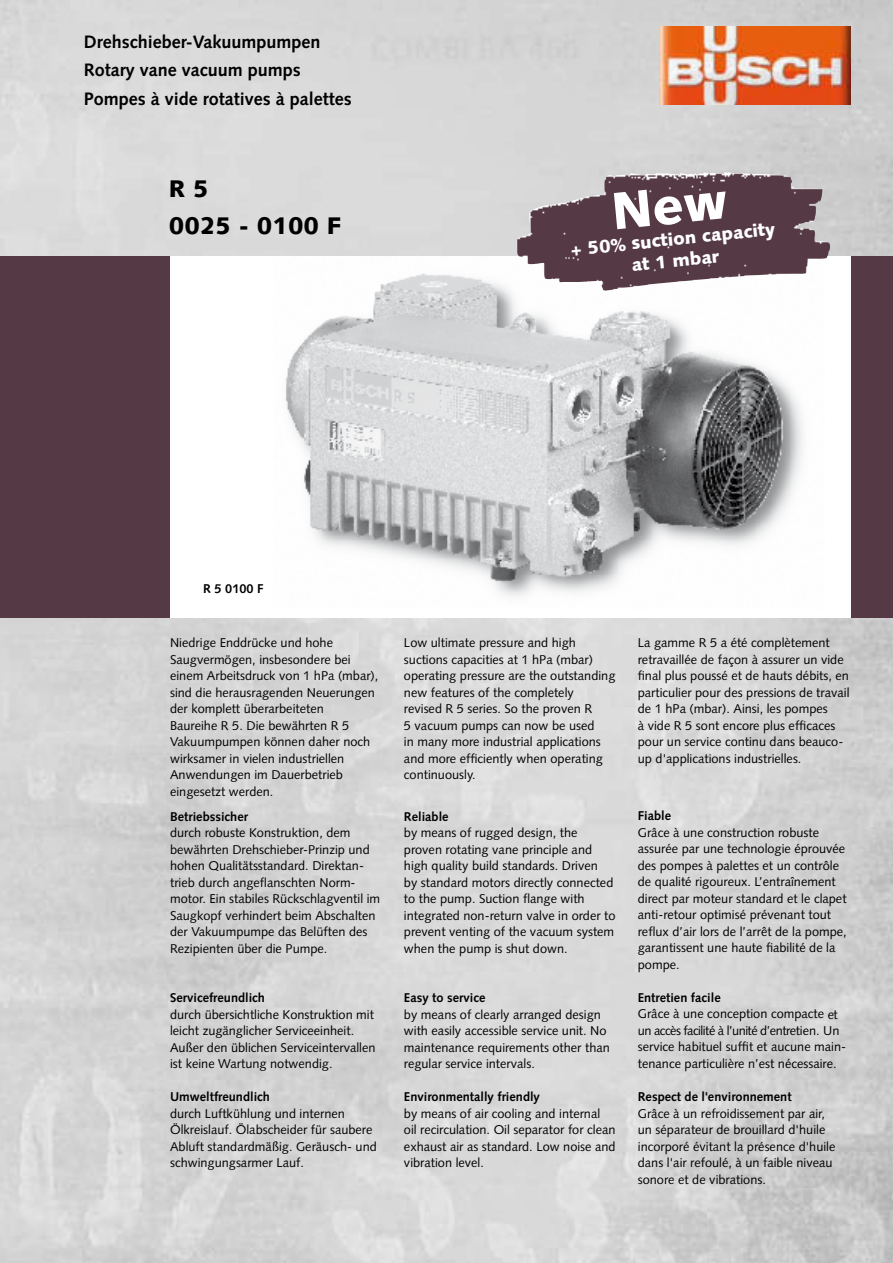
<style>
.page{position:relative;width:893px;height:1263px;background:#fff}
.page>*{position:absolute;margin:0;border:0;box-sizing:border-box;transform-origin:0 0}
.t1{font:900 24px/37.5px "Syntax";color:#000}
.t2{font:700 18px/28.5px "Syntax";color:#000}
.t3{font:900 18px/21.6px "Syntax";color:#fff;text-align:center}
.t4{font:12.75px/16.5px "Syntax";color:#000}
.t5{font:700 12.75px "Syntax";color:#000}
.s1{font-weight:700}
</style>
<div class="page">
<img style="left:0;top:0;width:893px;height:1263px">
<div style="left:0;top:256px;width:893px;height:361px;background:#553a46"></div>
<div style="left:170px;top:256px;width:680px;height:361px;background:#fff"></div>
<img style="left:659px;top:27px;width:191px;height:77px">
<img style="left:285px;top:273px;width:518px;height:324px">
<img style="left:515px;top:172px;width:318px;height:119px">
<div style="left:614px;top:190px;width:114px;height:39px;background:#553a46"></div>
<p class="t2" style="left:84px;top:27px;width:269px">Drehschieber-Vakuumpumpen<br>Rotary vane vacuum pumps<br>Pompes à vide rotatives à palettes</p>
<p class="t1" style="left:169px;top:170px;width:174px">R 5<br>0025 - 0100 F</p>
<p class="t3" style="left:570px;top:239px;width:207px;rotate:-6deg">+ 50% suction capacity at 1 mbar</p>
<p class="t5" style="left:203px;top:582px;width:62px">R 5 0100 F</p>
<p class="t4" style="left:170px;top:634px;width:210px">Niedrige Enddrücke und hohe<br>Saugvermögen, insbesondere bei einem Arbeitsdruck von 1 hPa (mbar), sind die herausragenden Neuerungen der komplett überarbeiteten<br>Baureihe R 5. Die bewährten R 5<br>Vakuumpumpen können daher noch wirksamer in vielen industriellen<br>Anwendungen im Dauerbetrieb eingesetzt werden.</p>
<p class="t4" style="left:170px;top:808px;width:212px"><span class="s1">Betriebssicher<br></span>durch robuste Konstruktion, dem bewährten Drehschieber-Prinzip und hohen Qualitätsstandard. Direktan&shy;trieb durch angeflanschten Norm&shy;motor. Ein stabiles Rückschlagventil im Saugkopf verhindert beim Abschalten der Vakuumpumpe das Belüften des Rezipienten über die Pumpe.</p>
<p class="t4" style="left:170px;top:989px;width:207px"><span class="s1">Servicefreundlich<br></span>durch übersichtliche Konstruktion mit leicht zugänglicher Serviceeinheit.<br>Außer den üblichen Serviceintervallen ist keine Wartung notwendig.</p>
<p class="t4" style="left:170px;top:1088px;width:208px"><span class="s1">Umweltfreundlich<br></span>durch Luftkühlung und internen<br>Ölkreislauf. Ölabscheider für saubere<br>Abluft standardmäßig. Geräusch- und schwingungsarmer Lauf.</p>
<p class="t4" style="left:404px;top:634px;width:213px">Low ultimate pressure and high suctions capacities at 1 hPa (mbar) operating pressure are the outstanding new features of the completely<br>revised R 5 series. So the proven R<br>5 vacuum pumps can now be used<br>in many more industrial applications and more efficiently when operating continuously.</p>
<p class="t4" style="left:404px;top:808px;width:213px"><span class="s1">Reliable<br></span>by means of rugged design, the proven rotating vane principle and high quality build standards. Driven<br>by standard motors directly connected to the pump. Suction flange with integrated non-return valve in order to prevent venting of the vacuum system when the pump is shut down.</p>
<p class="t4" style="left:404px;top:989px;width:207px"><span class="s1">Easy to service<br></span>by means of clearly arranged design with easily accessible service unit. No maintenance requirements other than regular service intervals.</p>
<p class="t4" style="left:404px;top:1088px;width:213px"><span class="s1">Environmentally friendly<br></span>by means of air cooling and internal oil recirculation. Oil separator for clean exhaust air as standard. Low noise and vibration level.</p>
<p class="t4" style="left:638px;top:634px;width:213px">La gamme R 5 a été complètement retravaillée de façon à assurer un vide final plus poussé et de hauts débits, en particulier pour des pressions de travail de 1 hPa (mbar). Ainsi, les pompes<br>à vide R 5 sont encore plus efficaces pour un service continu dans beauco&shy;up d'applications industrielles.</p>
<p class="t4" style="left:638px;top:808px;width:210px"><span class="s1">Fiable<br></span>Grâce à une construction robuste assurée par une technologie éprouvée des pompes à palettes et un contrôle de qualité rigoureux. L’entraînement direct par moteur standard et le clapet anti-retour optimisé prévenant tout reflux d’air lors de l’arrêt de la pompe, garantissent une haute fiabilité de la pompe.</p>
<p class="t4" style="left:638px;top:989px;width:210px"><span class="s1">Entretien facile<br></span>Grâce à une conception compacte et un accès facilité à l’unité d’entretien. Un service habituel suffit et aucune main&shy;tenance particulière n’est nécessaire.</p>
<p class="t4" style="left:638px;top:1089px;width:199px"><span class="s1">Respect de l'environnement<br></span>Grâce à un refroidissement par air, un séparateur de brouillard d'huile incorporé évitant la présence d'huile dans l'air refoulé, à un faible niveau sonore et de vibrations.</p>
</div>
